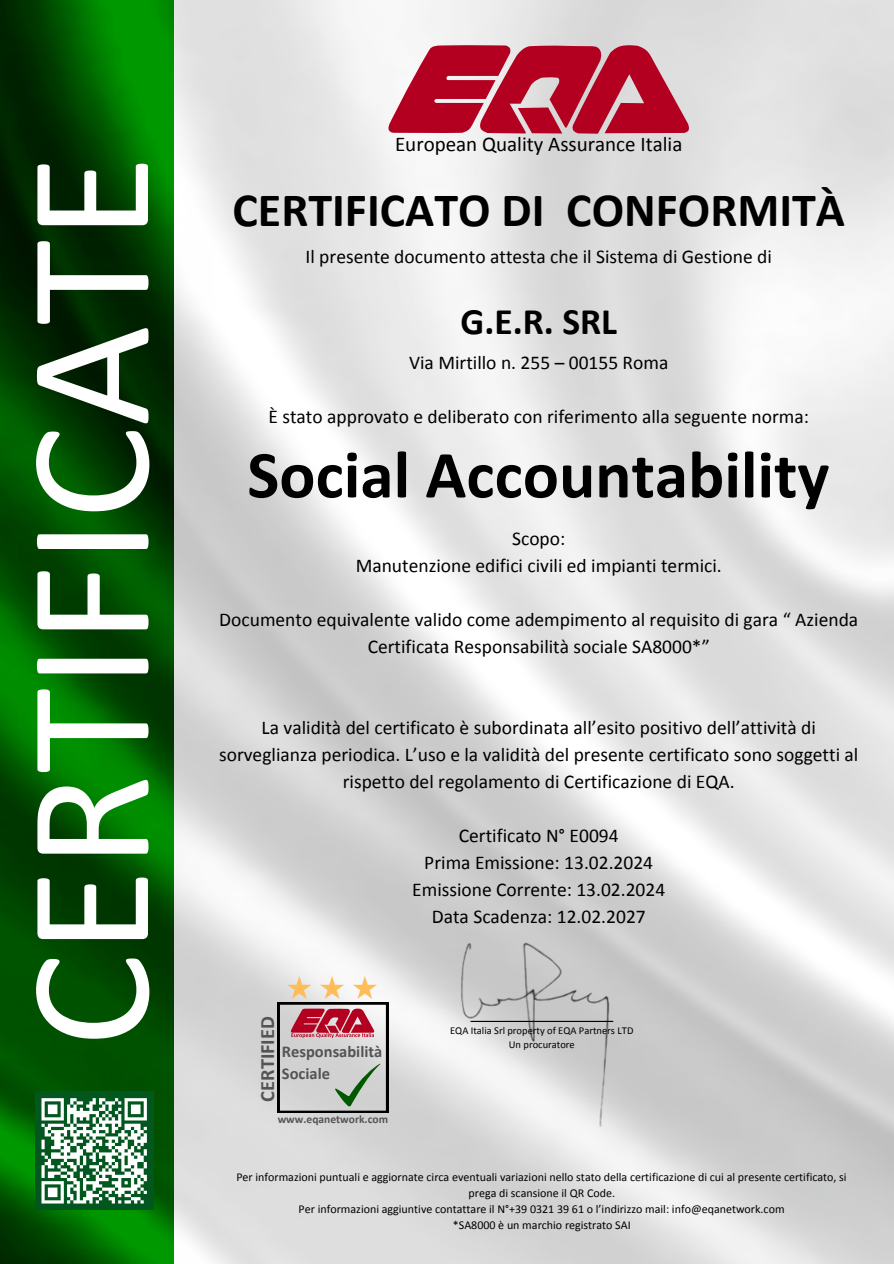
<style>
.page{position:relative;width:894px;height:1264px;background:#fff}
.page>*{position:absolute;margin:0;border:0;box-sizing:border-box;transform-origin:0 0}
.t1{font:174.9px "Calibri";color:#fff}
.t2{font:700 67.5px "Calibri";color:#000}
.t3{font:700 48px "Calibri";color:#000}
.t4{font:700 37.5px "Calibri";color:#000}
.t5{font:21px "Calibri";color:#000}
.t6{font:700 20.4px "Calibri";color:#545454}
.t7{font:19.5px/27px "Calibri";color:#000;text-align:center}
.t8{font:700 16.5px/22.5px "Calibri";color:#545454}
.t9{font:12px/16px "Calibri";color:#000;text-align:center}
.t10{font:700 11.55px "Calibri";color:#545454}
.t11{font:10.5px "Calibri";color:#000}
</style>
<div class="page">
<img style="left:173px;top:0;width:720px;height:1263px">
<img style="left:0;top:0;width:173px;height:1263px">
<svg style="left:388px;top:45px;width:301px;height:89px;background:#c13f56"></svg>
<div style="left:35px;top:1091px;width:118px;height:118px;background:#01571e"></div>
<svg style="left:41px;top:1098px;width:106px;height:106px"></svg>
<svg style="left:277px;top:976px;width:111px;height:136px;background:#c7b3b2"></svg>
<img style="left:455px;top:939px;width:178px;height:187px">
<p class="t1" style="left:17px;top:1047px;width:894px;rotate:-90deg">CERTIFICATE</p>
<p class="t5" style="left:395px;top:135px;width:289px">European Quality Assurance Italia</p>
<h6 class="t3" style="left:232px;top:190px;width:613px">CERTIFICATO DI CONFORMITÀ</h6>
<h1 class="t7" style="left:305px;top:245px;width:468px">Il presente documento attesta che il Sistema di Gestione di</h1>
<p class="t4" style="left:460px;top:306px;width:158px">G.E.R. SRL</p>
<p class="t7" style="left:409px;top:350px;width:261px">Via Mirtillo n. 255 – 00155 Roma</p>
<p class="t7" style="left:268px;top:404px;width:542px">È stato approvato e deliberato con riferimento alla seguente norma:</p>
<p class="t2" style="left:247px;top:446px;width:583px">Social Accountability</p>
<p class="t7" style="left:355px;top:526px;width:367px">Scopo:<br>Manutenzione edifici civili ed impianti termici.</p>
<p class="t7" style="left:219px;top:607px;width:640px">Documento equivalente valido come adempimento al requisito di gara “ Azienda<br>Certificata Responsabilità sociale SA8000*”</p>
<h4 class="t7" style="left:219px;top:715px;width:640px">La validità del certificato è subordinata all’esito positivo dell’attività di sorveglianza periodica. L’uso e la validità del presente certificato sono soggetti al rispetto del regolamento di Certificazione di EQA.</h4>
<h2 class="t7" style="left:412px;top:823px;width:254px">Certificato N° E0094<br>Prima Emissione: 13.02.2024<br>Emissione Corrente: 13.02.2024<br>Data Scadenza: 12.02.2027</h2>
<h4 class="t6" style="left:259px;top:1101px;width:87px;rotate:-90deg">CERTIFIED</h4>
<h4 class="t8" style="left:282px;top:1041px;width:102px">Responsabilità<br>Sociale</h4>
<h4 class="t10" style="left:277px;top:1113px;width:112px">www.eqanetwork.com</h4>
<h4 class="t11" style="left:450px;top:1025px;width:185px">EQA Italia Srl property of EQA Partners LTD</h4>
<h4 class="t11" style="left:508px;top:1039px;width:67px">Un procuratore</h4>
<h5 class="t9" style="left:236px;top:1169px;width:611px">Per informazioni puntuali e aggiornate circa eventuali variazioni nello stato della certificazione di cui al presente certificato, si prega di scansione il QR Code.</h5>
<p class="t9" style="left:298px;top:1201px;width:487px">Per informazioni aggiuntive contattare il N°+39 0321 39 61 o l’indirizzo mail: info@eqanetwork.com</p>
<h3 class="t9" style="left:452px;top:1217px;width:179px">*SA8000 è un marchio registrato SAI</h3>
</div>
